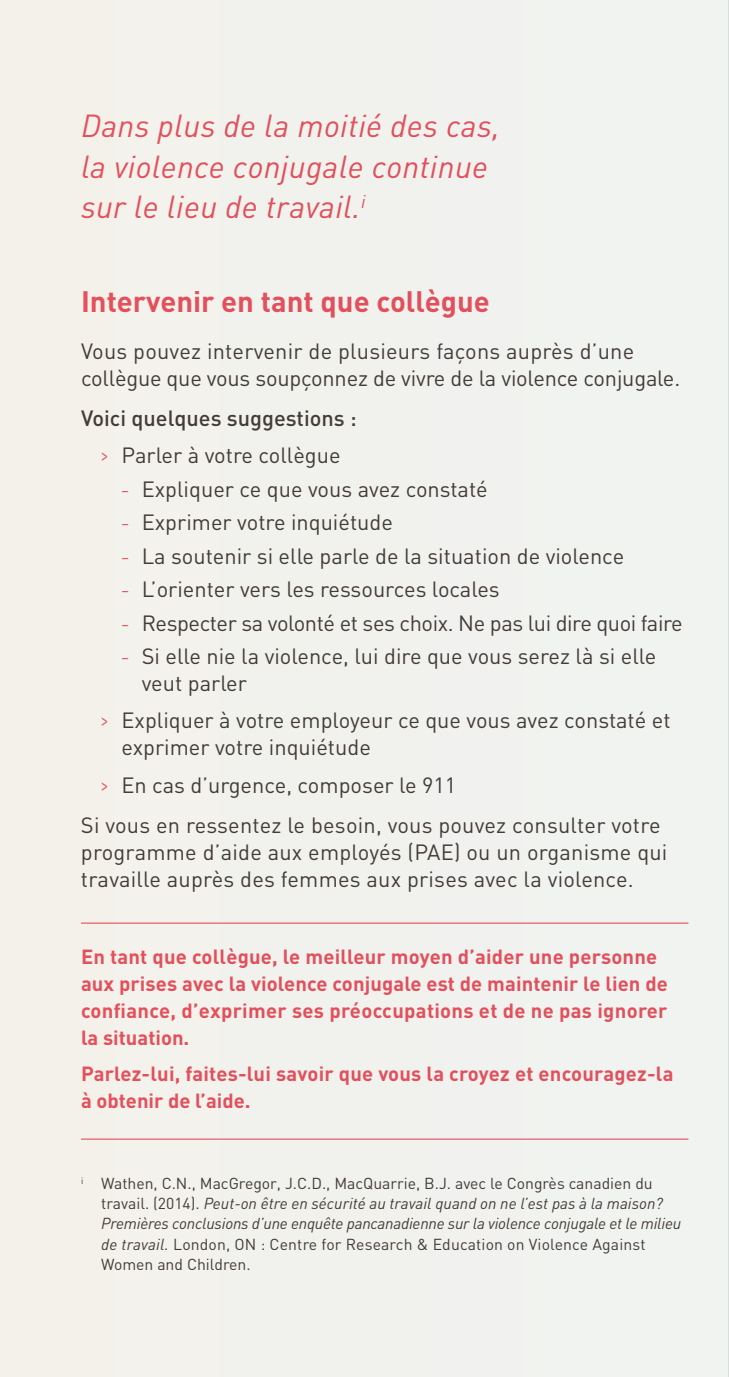
<style>
.page{position:relative;width:729px;height:1377px;background:#f1f2ee}
.page>*{position:absolute;margin:0;border:0;box-sizing:border-box;transform-origin:0 0}
.t1{font:italic 31.5px/40.5px "DIN";letter-spacing:.01em;color:#ef5563}
.t2{font:700 29.25px "DIN";color:#ef5563}
.t3{font:21.82px/27px "DIN";color:#47403b}
.t4{font:21.82px "DIN";letter-spacing:-.02em;color:#47403b}
.t5{font:500 21.82px/37.1px "DIN";color:#47403b;text-align:center}
.t6{font:700 20.25px/27px "DIN";letter-spacing:.01em;color:#ef5563}
.t7{font:15.75px/20.2px "DIN";color:#47403b}
.s1{font-family:"Gotham HTF";font-weight:400;font-stretch:condensed;font-size:18px;color:#ef5563}
.s2{font-weight:400}
.s3{font-family:"Gotham HTF";font-stretch:condensed;font-size:18px;color:#ef5563}
.s4{font-style:italic}
</style>
<div class="page">
<hr style="left:81px;top:923px;width:607px;height:1px;background:#ef5563">
<hr style="left:81px;top:1139px;width:607px;height:1px;background:#ef5563">
<hr style="left:728px;top:0;width:1px;height:1377px;background:#d1d2d4">
<h1 class="t1" style="left:81px;top:105px;width:421px">Dans plus de la moitié des cas, la violence conjugale continue sur le lieu de travail.<sup>i</sup></h1>
<h2 class="t2" style="left:81px;top:282px;width:410px">Intervenir en tant que collègue</h2>
<p class="t3" style="left:81px;top:338px;width:601px">Vous pouvez intervenir de plusieurs façons auprès d’une collègue que vous soupçonnez de vivre de la violence conjugale.</p>
<p class="t5" style="left:81px;top:399px;width:277px">Voici quelques suggestions : <span class="s1">&gt;</span> <span class="s2">Parler à votre collègue</span></p>
<p class="t3" style="left:121px;top:475px;width:368px"><span class="s3">–</span> Expliquer ce que vous avez constaté</p>
<p class="t3" style="left:121px;top:509px;width:273px"><span class="s3">–</span> Exprimer votre inquiétude</p>
<p class="t3" style="left:121px;top:542px;width:504px"><span class="s3">–</span> La soutenir si elle parle de la situation de violence</p>
<p class="t3" style="left:121px;top:576px;width:380px"><span class="s3">–</span> L’orienter vers les ressources locales</p>
<p class="t4" style="left:121px;top:609px;width:563px"><span class="s3">–</span> Respecter sa volonté et ses choix. Ne pas lui dire quoi faire</p>
<p class="t3" style="left:142px;top:643px;width:516px;text-indent:-20px"><span class="s3">–</span> Si elle nie la violence, lui dire que vous serez là si elle veut parler</p>
<p class="t3" style="left:122px;top:707px;width:551px;text-indent:-20px"><span class="s3">&gt;</span> Expliquer à votre employeur ce que vous avez constaté et exprimer votre inquiétude</p>
<p class="t3" style="left:81px;top:764px;width:581px;line-height:40.1px;text-indent:20px"><span class="s3">&gt;</span> En cas d’urgence, composer le 911<br>Si vous en ressentez le besoin, vous pouvez consulter votre</p>
<p class="t3" style="left:81px;top:838px;width:588px">programme d’aide aux employés (PAE) ou un organisme qui travaille auprès des femmes aux prises avec la violence.</p>
<p class="t6" style="left:81px;top:942px;width:589px">En tant que collègue, le meilleur moyen d’aider une personne aux prises avec la violence conjugale est de maintenir le lien de confiance, d’exprimer ses préoccupations et de ne pas ignorer la situation.</p>
<p class="t6" style="left:81px;top:1059px;width:594px">Parlez-lui, faites-lui savoir que vous la croyez et encouragez-la à obtenir de l’aide.</p>
<p class="t7" style="left:101px;top:1173px;width:581px;text-indent:-20px"><sup>i</sup> Wathen, C.N., MacGregor, J.C.D., MacQuarrie, B.J. avec le Congrès canadien du travail. (2014). <span class="s4">Peut-on être en sécurité au travail quand on ne l’est pas à la maison?<br>Premières conclusions d’une enquête pancanadienne sur la violence conjugale et le milieu de travail.</span> London, ON : Centre for Research &amp; Education on Violence Against Women and Children.</p>
</div>
